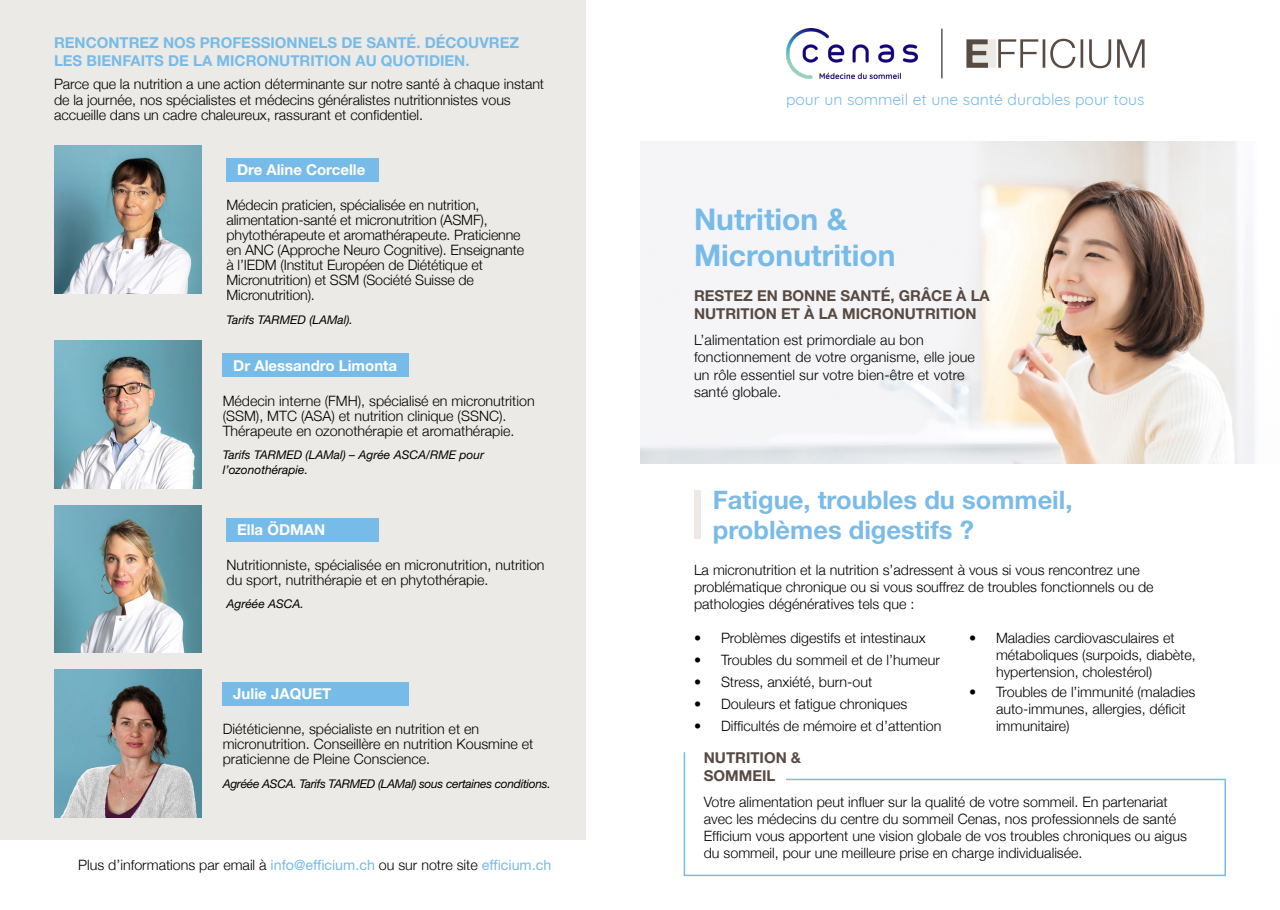
<style>
.page{position:relative;width:1280px;height:910px;background:#fff}
.page>*{position:absolute;margin:0;border:0;box-sizing:border-box;transform-origin:0 0}
.t1{font:700 30px/36px "Helvetica Neue LT Std";color:#77bbe8}
.t2{font:700 25.5px/30.6px "Helvetica Neue LT Std";color:#7bbbe8}
.t3{font:300 15.75px "Quicksand";color:#77bbe8}
.t4{font:700 15px/18px "Helvetica Neue LT Std";color:#77bbe8}
.t5{font:700 15px/18px "Helvetica Neue LT Std";color:#574a43}
.t6{font:700 15px "Helvetica Neue LT Std";color:#fff}
.t7{font:300 14.25px/15px "Helvetica Neue";color:#000}
.t8{font:italic 12px/15px "Helvetica Neue LT Std";color:#000}
.t9{font:italic 12px "Helvetica Neue LT Std";letter-spacing:-.025em;color:#000}
.s1{font-weight:400;color:#77bbe8}
</style>
<div class="page">
<img style="left:640px;top:142px;width:615px;height:321px">
<div style="left:0;top:0;width:586px;height:839px;background:#eceae6"></div>
<svg style="left:966px;top:39px;width:178px;height:29px"></svg>
<img style="left:786px;top:29px;width:131px;height:49px">
<hr style="left:941px;top:29px;width:1px;height:49px;background:#020203">
<hr style="left:1224px;top:780px;width:2px;height:96px;background:#77bbe8">
<hr style="left:684px;top:875px;width:542px;height:1px;background:#77bbe8">
<hr style="left:786px;top:779px;width:440px;height:1px;background:#77bbe8">
<hr style="left:684px;top:752px;width:1px;height:124px;background:#77bbe8">
<div style="left:223px;top:353px;width:186px;height:24px;background:#77bbe8"></div>
<img style="left:54px;top:341px;width:148px;height:147px">
<div style="left:223px;top:682px;width:186px;height:24px;background:#77bbe8"></div>
<img style="left:54px;top:669px;width:148px;height:148px">
<div style="left:226px;top:158px;width:153px;height:24px;background:#77bbe8"></div>
<img style="left:54px;top:146px;width:148px;height:147px">
<div style="left:226px;top:518px;width:153px;height:23px;background:#77bbe8"></div>
<img style="left:54px;top:505px;width:148px;height:148px">
<div style="left:694px;top:490px;width:6px;height:49px;background:#ece9e7"></div>
<p class="t4" style="left:54px;top:33px;width:467px">RENCONTREZ NOS PROFESSIONNELS DE SANTÉ. DÉCOUVREZ<br>LES BIENFAITS DE LA MICRONUTRITION AU QUOTIDIEN.</p>
<p class="t7" style="left:54px;top:77px;width:492px">Parce que la nutrition a une action déterminante sur notre santé à chaque instant de la journée, nos spécialistes et médecins généralistes nutritionnistes vous accueille dans un cadre chaleureux, rassurant et confidentiel.</p>
<p class="t6" style="left:237px;top:161px;width:130px">Dre Aline Corcelle</p>
<p class="t7" style="left:226px;top:198px;width:299px">Médecin praticien, spécialisée en nutrition, alimentation-santé et micronutrition (ASMF), phytothérapeute et aromathérapeute. Praticienne en ANC (Approche Neuro Cognitive). Enseignante à l’IEDM (Institut Européen de Diététique et Micronutrition) et SSM (Société Suisse de Micronutrition).</p>
<p class="t8" style="left:226px;top:312px;width:128px">Tarifs TARMED (LAMal).</p>
<p class="t6" style="left:233px;top:356px;width:165px">Dr Alessandro Limonta</p>
<p class="t7" style="left:223px;top:393px;width:313px">Médecin interne (FMH), spécialisé en micronutrition (SSM), MTC (ASA) et nutrition clinique (SSNC).<br>Thérapeute en ozonothérapie et aromathérapie.</p>
<p class="t8" style="left:223px;top:447px;width:263px">Tarifs TARMED (LAMal) – Agrée ASCA/RME pour l’ozonothérapie.</p>
<p class="t6" style="left:237px;top:520px;width:90px">Ella ÖDMAN</p>
<p class="t7" style="left:226px;top:557px;width:320px">Nutritionniste, spécialisée en micronutrition, nutrition du sport, nutrithérapie et en phytothérapie.</p>
<p class="t8" style="left:226px;top:596px;width:79px">Agréée ASCA.</p>
<p class="t6" style="left:233px;top:685px;width:100px">Julie JAQUET</p>
<p class="t7" style="left:223px;top:721px;width:312px">Diététicienne, spécialiste en nutrition et en micronutrition. Conseillère en nutrition Kousmine et praticienne de Pleine Conscience.</p>
<p class="t9" style="left:223px;top:776px;width:329px">Agréée ASCA. Tarifs TARMED (LAMal) sous certaines conditions.</p>
<p class="t7" style="left:78px;top:857px;width:475px">Plus d’informations par email à <span class="s1">info@efficium.ch</span> ou sur notre site <span class="s1">efficium.ch</span></p>
<p class="t3" style="left:786px;top:87px;width:360px">pour un sommeil et une santé durables pour tous</p>
<h1 class="t1" style="left:694px;top:200px;width:203px">Nutrition &amp;<br>Micronutrition</h1>
<p class="t5" style="left:694px;top:287px;width:297px">RESTEZ EN BONNE SANTÉ, GRÂCE À LA<br>NUTRITION ET À LA MICRONUTRITION</p>
<p class="t7" style="left:694px;top:331px;width:282px;line-height:17.2px">L’alimentation est primordiale au bon fonctionnement de votre organisme, elle joue un rôle essentiel sur votre bien-être et votre santé globale.</p>
<h2 class="t2" style="left:713px;top:484px;width:361px">Fatigue, troubles du sommeil, problèmes digestifs ?</h2>
<p class="t7" style="left:694px;top:561px;width:461px;line-height:17.2px">La micronutrition et la nutrition s’adressent à vous si vous rencontrez une problématique chronique ou si vous souffrez de troubles fonctionnels ou de pathologies dégénératives tels que :</p>
<p class="t7" style="left:694px;top:630px;width:233px">• Problèmes digestifs et intestinaux</p>
<p class="t7" style="left:694px;top:652px;width:247px">• Troubles du sommeil et de l’humeur</p>
<p class="t7" style="left:694px;top:674px;width:180px">• Stress, anxiété, burn-out</p>
<p class="t7" style="left:694px;top:696px;width:215px">• Douleurs et fatigue chroniques</p>
<p class="t7" style="left:694px;top:718px;width:249px">• Difficultés de mémoire et d’attention</p>
<p class="t7" style="left:996px;top:630px;width:201px;line-height:16.6px;text-indent:-27px">• Maladies cardiovasculaires et métaboliques (surpoids, diabète, hypertension, cholestérol)</p>
<p class="t7" style="left:996px;top:684px;width:201px;line-height:16.6px;text-indent:-27px">• Troubles de l’immunité (maladies auto-immunes, allergies, déficit immunitaire)</p>
<p class="t5" style="left:704px;top:748px;width:99px">NUTRITION &amp;<br>SOMMEIL</p>
<p class="t7" style="left:704px;top:793px;width:485px;line-height:17.2px">Votre alimentation peut influer sur la qualité de votre sommeil. En partenariat avec les médecins du centre du sommeil Cenas, nos professionnels de santé Efficium vous apportent une vision globale de vos troubles chroniques ou aigus du sommeil, pour une meilleure prise en charge individualisée.</p>
</div>
